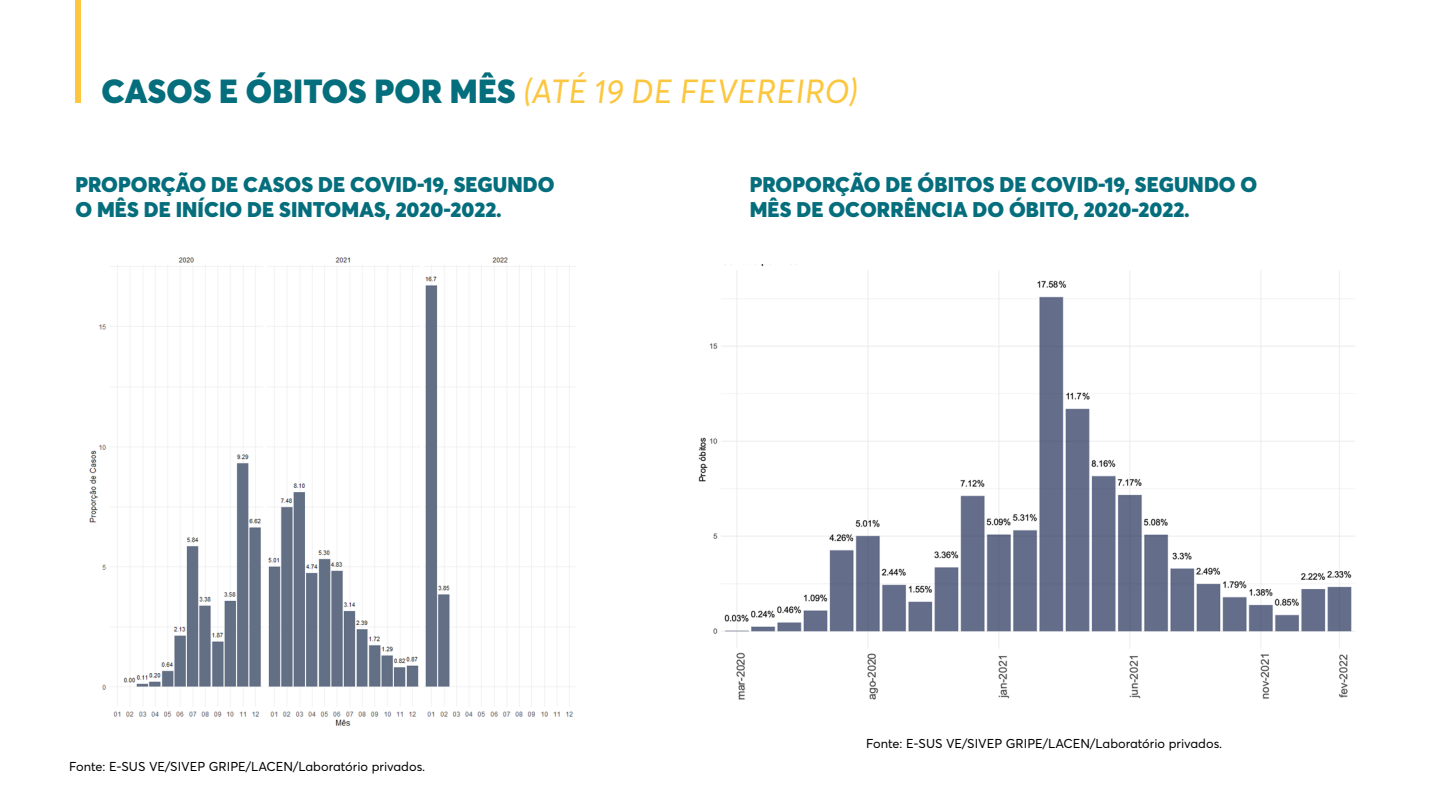
<style>
.page{position:relative;width:1440px;height:810px;background:#fff}
.page>*{position:absolute;margin:0;border:0;box-sizing:border-box;transform-origin:0 0}
.t1{font:900 33px "Averta";letter-spacing:.005em;color:#056e7d}
.t2{font:900 21px/25.2px "Averta";letter-spacing:.005em;color:#056e7d}
.t3{font:12.75px "Averta";color:#000}
.s1{font-weight:400;font-style:italic;color:#fcc63f}
</style>
<div class="page">
<div style="left:75px;top:0;width:6px;height:102px;background:#fcc63f"></div>
<img style="left:89px;top:257px;width:487px;height:469px">
<img style="left:698px;top:264px;width:657px;height:436px">
<h1 class="t1" style="left:101px;top:70px;width:758px">CASOS E ÓBITOS POR MÊS <span class="s1">(ATÉ 19 DE FEVEREIRO)</span></h1>
<p class="t2" style="left:75px;top:172px;width:481px">PROPORÇÃO DE CASOS DE COVID-19, SEGUNDO<br>O MÊS DE INÍCIO DE SINTOMAS, 2020-2022.</p>
<p class="t2" style="left:750px;top:172px;width:509px">PROPORÇÃO DE ÓBITOS DE COVID-19, SEGUNDO O<br>MÊS DE OCORRÊNCIA DO ÓBITO, 2020-2022.</p>
<p class="t3" style="left:69px;top:759px;width:357px">Fonte: E-SUS VE/SIVEP GRIPE/LACEN/Laboratório privados.</p>
<p class="t3" style="left:866px;top:736px;width:357px">Fonte: E-SUS VE/SIVEP GRIPE/LACEN/Laboratório privados.</p>
</div>
